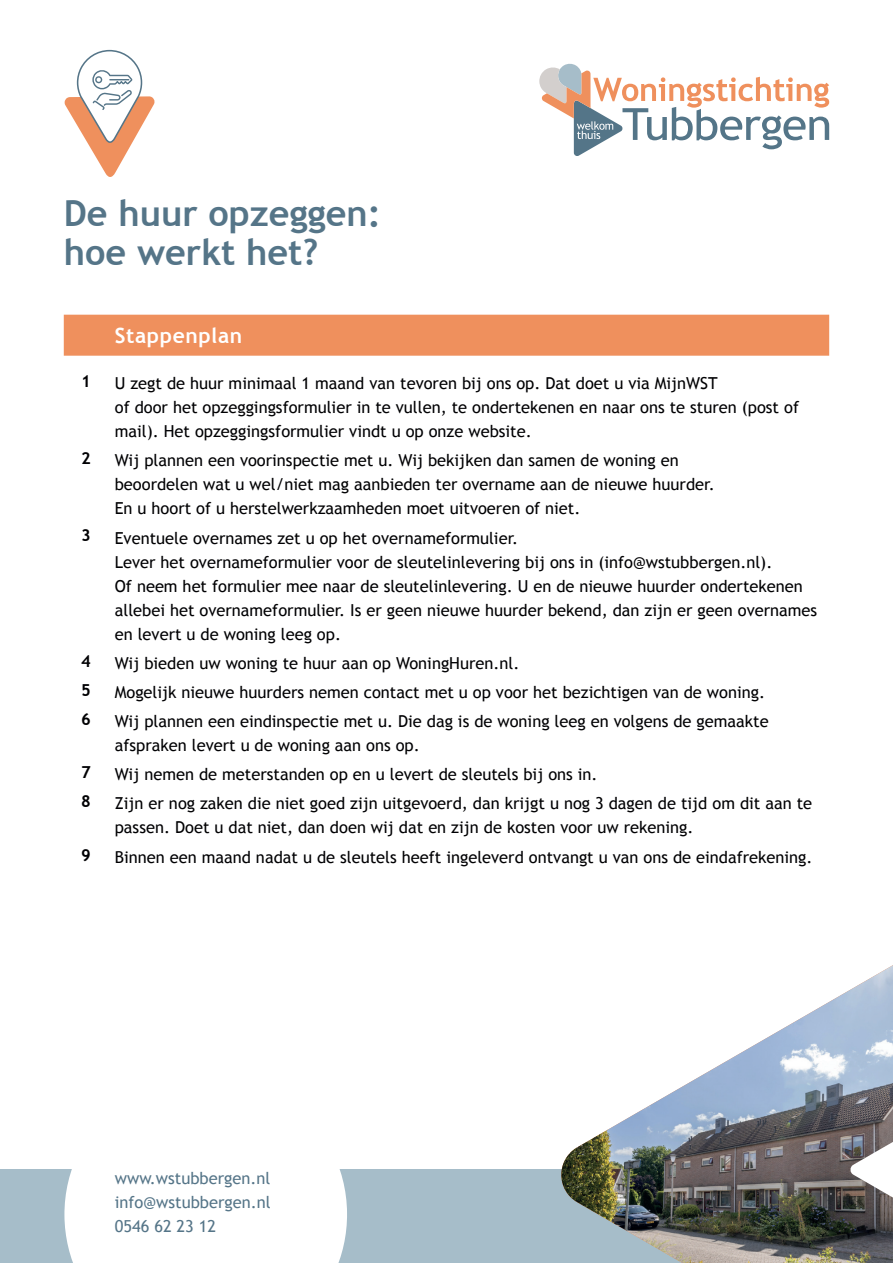
<style>
.page{position:relative;width:893px;height:1263px;background:#fff}
.page>*{position:absolute;margin:0;border:0;box-sizing:border-box;transform-origin:0 0}
.t1{font:700 36px/39px "Trebuchet MS";color:#557588}
.t2{font:700 21px "Trebuchet MS";letter-spacing:.03em;color:#fff}
.t3{font:16.5px/24px "Trebuchet MS";color:#000003}
.t4{font:16.5px/24px "Trebuchet MS";color:#557588;text-align:justify}
.t5{font:700 16.5px "Trebuchet MS";color:#000003}
</style>
<div class="page">
<div style="left:0;top:1169px;width:893px;height:94px;background:#a6bdc9"></div>
<svg style="left:539px;top:64px;width:290px;height:92px"></svg>
<img style="left:561px;top:965px;width:332px;height:298px">
<div style="left:64px;top:1169px;width:283px;height:94px;background:#fff"></div>
<svg style="left:849px;top:1120px;width:44px;height:99px;background:#928d8d"></svg>
<div style="left:64px;top:315px;width:765px;height:41px;background:#ef905d"></div>
<svg style="left:65px;top:50px;width:90px;height:127px"></svg>
<h1 class="t1" style="left:64px;top:193px;width:319px">De huur opzeggen: hoe werkt het?</h1>
<p class="t2" style="left:115px;top:322px;width:129px">Stappenplan</p>
<p class="t5" style="left:81px;top:371px;width:11px">1</p>
<p class="t3" style="left:115px;top:371px;width:686px">U zegt de huur minimaal 1 maand van tevoren bij ons op. Dat doet u via MijnWST<br>of door het opzeggingsformulier in te vullen, te ondertekenen en naar ons te sturen (post of mail). Het opzeggingsformulier vindt u op onze website.</p>
<p class="t5" style="left:81px;top:448px;width:11px">2</p>
<p class="t3" style="left:115px;top:449px;width:601px">Wij plannen een voorinspectie met u. Wij bekijken dan samen de woning en beoordelen wat u wel/niet mag aanbieden ter overname aan de nieuwe huurder.<br>En u hoort of u herstelwerkzaamheden moet uitvoeren of niet.</p>
<p class="t5" style="left:81px;top:525px;width:11px">3</p>
<p class="t3" style="left:115px;top:526px;width:704px">Eventuele overnames zet u op het overnameformulier.<br>Lever het overnameformulier voor de sleutelinlevering bij ons in (info@wstubbergen.nl).<br>Of neem het formulier mee naar de sleutelinlevering. U en de nieuwe huurder ondertekenen allebei het overnameformulier. Is er geen nieuwe huurder bekend, dan zijn er geen overnames en levert u de woning leeg op.</p>
<p class="t5" style="left:81px;top:650px;width:11px">4</p>
<p class="t3" style="left:115px;top:651px;width:406px">Wij bieden uw woning te huur aan op WoningHuren.nl.</p>
<p class="t5" style="left:81px;top:680px;width:11px">5</p>
<p class="t3" style="left:115px;top:680px;width:652px">Mogelijk nieuwe huurders nemen contact met u op voor het bezichtigen van de woning.</p>
<p class="t5" style="left:81px;top:709px;width:11px">6</p>
<p class="t3" style="left:115px;top:709px;width:655px">Wij plannen een eindinspectie met u. Die dag is de woning leeg en volgens de gemaakte afspraken levert u de woning aan ons op.</p>
<p class="t5" style="left:81px;top:762px;width:11px">7</p>
<p class="t3" style="left:115px;top:763px;width:484px">Wij nemen de meterstanden op en u levert de sleutels bij ons in.</p>
<p class="t5" style="left:81px;top:791px;width:11px">8</p>
<p class="t3" style="left:115px;top:792px;width:699px">Zijn er nog zaken die niet goed zijn uitgevoerd, dan krijgt u nog 3 dagen de tijd om dit aan te passen. Doet u dat niet, dan doen wij dat en zijn de kosten voor uw rekening.</p>
<p class="t5" style="left:81px;top:844px;width:11px">9</p>
<p class="t3" style="left:115px;top:845px;width:699px">Binnen een maand nadat u de sleutels heeft ingeleverd ontvangt u van ons de eindafrekening.</p>
<p class="t4" style="left:115px;top:1166px;width:157px">www.wstubbergen.nl info@wstubbergen.nl 0546 62 23 12</p>
</div>
